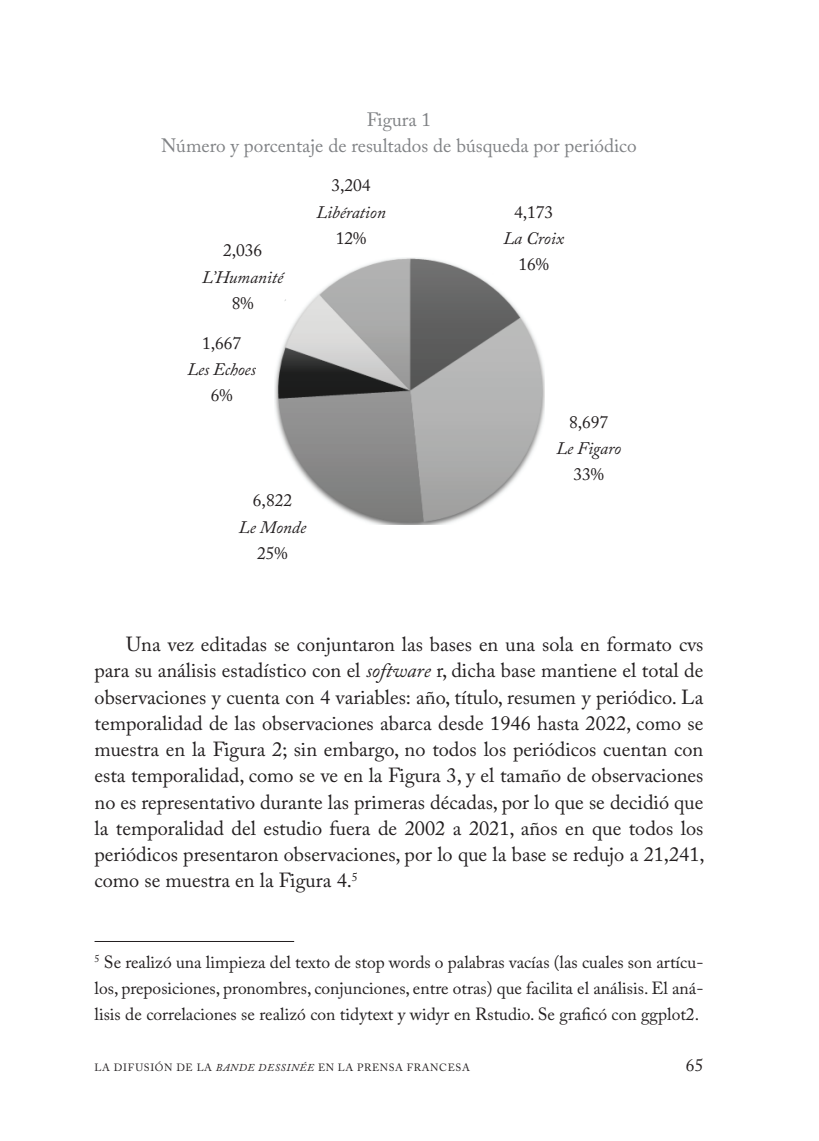
<style>
.page{position:relative;width:819px;height:1141px;background:#fff}
.page>*{position:absolute;margin:0;border:0;box-sizing:border-box;transform-origin:0 0}
.t1{font:20.3px/26.2px "Adobe Caslon Pro";color:#231f20;text-align:justify}
.t2{font:19.25px/26.2px "Adobe Caslon Pro";color:#808285;text-align:center}
.t3{font:17.5px/26.2px "Adobe Caslon Pro";letter-spacing:-.005em;color:#231f20;text-align:justify}
.t4{font:italic 17.5px "Adobe Caslon Pro";letter-spacing:-.005em;color:#231f20}
.t5{font:10.5px "Adobe Caslon Pro";letter-spacing:.065em;color:#231f20}
.s1{font-style:italic}
</style>
<div class="page">
<hr style="left:94px;top:941px;width:200px;height:1px;background:#231f20">
<img style="left:274px;top:258px;width:270px;height:267px">
<p class="t2" style="left:161px;top:106px;width:477px">Figura 1<br>Número y porcentaje de resultados de búsqueda por periódico</p>
<p class="t3" style="left:331px;top:172px;width:41px">3,204</p>
<p class="t4" style="left:316px;top:201px;width:71px">Libération</p>
<p class="t3" style="left:336px;top:225px;width:32px">12%</p>
<p class="t3" style="left:514px;top:198px;width:41px">4,173</p>
<p class="t4" style="left:503px;top:228px;width:62px">La Croix</p>
<p class="t3" style="left:518px;top:251px;width:32px">16%</p>
<p class="t3" style="left:223px;top:237px;width:41px">2,036</p>
<p class="t4" style="left:202px;top:266px;width:82px">L’Humanité</p>
<p class="t3" style="left:232px;top:290px;width:23px">8%</p>
<p class="t3" style="left:202px;top:330px;width:41px">1,667</p>
<p class="t4" style="left:187px;top:359px;width:70px">Les Echoes</p>
<p class="t3" style="left:211px;top:382px;width:23px">6%</p>
<p class="t3" style="left:253px;top:487px;width:41px">6,822</p>
<p class="t4" style="left:239px;top:516px;width:69px">Le Monde</p>
<p class="t3" style="left:257px;top:540px;width:32px">25%</p>
<p class="t3" style="left:569px;top:408px;width:41px">8,697</p>
<p class="t4" style="left:556px;top:438px;width:66px">Le Figaro</p>
<p class="t3" style="left:573px;top:461px;width:32px">33%</p>
<p class="t1" style="left:94px;top:631px;width:611px;text-indent:32px">Una vez editadas se conjuntaron las bases en una sola en formato cvs para su análisis estadístico con el <span class="s1">software</span> r, dicha base mantiene el total de observaciones y cuenta con 4 variables: año, título, resumen y periódico. La temporalidad de las observaciones abarca desde 1946 hasta 2022, como se muestra en la Figura 2; sin embargo, no todos los periódicos cuentan con esta temporalidad, como se ve en la Figura 3, y el tamaño de observaciones no es representativo durante las primeras décadas, por lo que se decidió que la temporalidad del estudio fuera de 2002 a 2021, años en que todos los periódicos presentaron observaciones, por lo que la base se redujo a 21,241, como se muestra en la Figura 4.<sup>5</sup></p>
<p class="t3" style="left:94px;top:949px;width:610px"><sup>5</sup> Se realizó una limpieza del texto de stop words o palabras vacías (las cuales son artícu&shy;los, preposiciones, pronombres, conjunciones, entre otras) que facilita el análisis. El aná&shy;lisis de correlaciones se realizó con tidytext y widyr en Rstudio. Se graficó con ggplot2.</p>
<p class="t5" style="left:95px;top:1061px;width:376px">La difusión de la <span class="s1">Bande Dessinée</span> en la prensa francesa</p>
<p class="t3" style="left:686px;top:1052px;width:19px">65</p>
</div>
